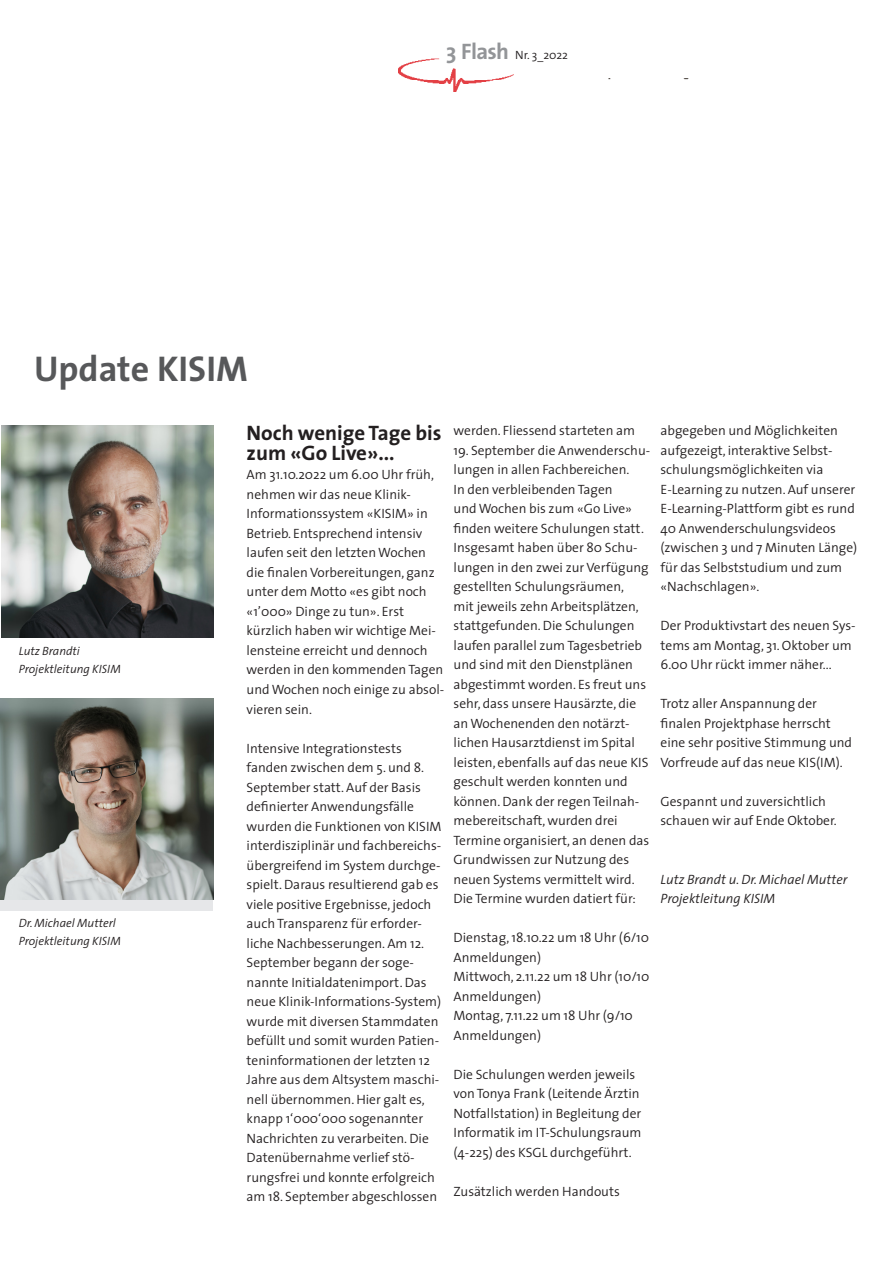
<style>
.page{position:relative;width:893px;height:1263px;background:#fff}
.page>*{position:absolute;margin:0;border:0;box-sizing:border-box;transform-origin:0 0}
.Zwischentitel{font:700 36px "The Sans";color:#57585a}
.t1{font:700 21px/19.5px "The Sans";color:#231f20}
.t2{font:300 13.5px/19.5px "The Sans";color:#231f20}
.t3{font:italic 300 13.5px "The Sans";color:#231f20}
.Legende{font:italic 300 12px "The Sans";color:#231f20}
.t4{font:300 12px "The Sans";color:#231f20}
.s1{font-weight:700;font-size:22.5px;color:#939598}
</style>
<div class="page">
<img style="left:399px;top:58px;width:290px;height:33px">
<div style="left:446px;top:35px;width:204px;height:31px;background:#fff"></div>
<div style="left:525px;top:66px;width:178px;height:12px;background:#fff"></div>
<img style="left:1px;top:425px;width:212px;height:213px">
<div style="left:1px;top:698px;width:212px;height:213px;background:#e6e7e9"></div>
<img style="left:1px;top:698px;width:212px;height:202px">
<p class="t4" style="left:446px;top:45px;width:123px"><span class="s1">3 Flash</span> Nr. 3_2022</p>
<p class="Zwischentitel" style="left:34px;top:339px;width:215px">Update KISIM</p>
<p class="Legende" style="left:19px;top:641px;width:63px">Lutz Brandti</p>
<p class="Legende" style="left:19px;top:659px;width:104px">Projektleitung KISIM</p>
<p class="Legende" style="left:19px;top:913px;width:99px">Dr. Michael Mutterl</p>
<p class="Legende" style="left:19px;top:931px;width:104px">Projektleitung KISIM</p>
<p class="t1" style="left:247px;top:423px;width:196px">Noch wenige Tage bis zum «Go Live»...</p>
<p class="t2" style="left:247px;top:465px;width:199px">Am 31.10.2022 um 6.00 Uhr früh, nehmen wir das neue Klinik-<br>Informationssystem «KISIM» in<br>Betrieb. Entsprechend intensiv laufen seit den letzten Wochen die finalen Vorbereitungen, ganz unter dem Motto «es gibt noch «1’000» Dinge zu tun». Erst kürzlich haben wir wichtige Mei&shy;lensteine erreicht und dennoch werden in den kommenden Tagen und Wochen noch einige zu absol&shy;vieren sein.</p>
<p class="t2" style="left:247px;top:738px;width:196px">Intensive Integrationstests fanden zwischen dem 5. und 8.<br>September statt. Auf der Basis definierter Anwendungsfälle wurden die Funktionen von KISIM interdisziplinär und fachbereichs&shy;übergreifend im System durchge&shy;spielt. Daraus resultierend gab es viele positive Ergebnisse, jedoch auch Transparenz für erforder&shy;liche Nachbesserungen. Am 12.<br>September begann der soge&shy;nannte Initialdatenimport. Das neue Klinik-Informations-System) wurde mit diversen Stammdaten befüllt und somit wurden Patien&shy;teninformationen der letzten 12<br>Jahre aus dem Altsystem maschi&shy;nell übernommen. Hier galt es, knapp 1‘000‘000 sogenannter<br>Nachrichten zu verarbeiten. Die<br>Datenübernahme verlief stö&shy;rungsfrei und konnte erfolgreich am 18. September abgeschlossen</p>
<p class="t2" style="left:454px;top:420px;width:183px">werden. Fliessend starteten am</p>
<p class="t2" style="left:454px;top:440px;width:198px">19. September die Anwenderschu&shy;lungen in allen Fachbereichen.<br>In den verbleibenden Tagen<br>und Wochen bis zum «Go Live» finden weitere Schulungen statt.<br>Insgesamt haben über 80 Schu&shy;lungen in den zwei zur Verfügung gestellten Schulungsräumen,<br>mit jeweils zehn Arbeitsplätzen, stattgefunden. Die Schulungen laufen parallel zum Tagesbetrieb und sind mit den Dienstplänen abgestimmt worden. Es freut uns sehr, dass unsere Hausärzte, die an Wochenenden den notärzt&shy;lichen Hausarztdienst im Spital leisten, ebenfalls auf das neue KIS geschult werden konnten und können. Dank der regen Teilnah&shy;mebereitschaft, wurden drei<br>Termine organisiert, an denen das<br>Grundwissen zur Nutzung des neuen Systems vermittelt wird.<br>Die Termine wurden datiert für:</p>
<p class="t2" style="left:454px;top:927px;width:197px">Dienstag, 18.10.22 um 18 Uhr (6/10<br>Anmeldungen)</p>
<p class="t2" style="left:454px;top:966px;width:197px">Mittwoch, 2.11.22 um 18 Uhr (10/10<br>Anmeldungen)</p>
<p class="t2" style="left:454px;top:1005px;width:181px">Montag, 7.11.22 um 18 Uhr (9/10<br>Anmeldungen)</p>
<p class="t2" style="left:454px;top:1064px;width:189px">Die Schulungen werden jeweils von Tonya Frank (Leitende Ärztin<br>Notfallstation) in Begleitung der<br>Informatik im IT-Schulungsraum (4-225) des KSGL durchgeführt.</p>
<p class="t2" style="left:454px;top:1181px;width:168px">Zusätzlich werden Handouts</p>
<p class="t2" style="left:660px;top:420px;width:198px">abgegeben und Möglichkeiten aufgezeigt, interaktive Selbst&shy;schulungsmöglichkeiten via<br>E-Learning zu nutzen. Auf unserer<br>E-Learning-Plattform gibt es rund<br>40 Anwenderschulungsvideos (zwischen 3 und 7 Minuten Länge) für das Selbststudium und zum «Nachschlagen».</p>
<p class="t2" style="left:660px;top:615px;width:197px">Der Produktivstart des neuen Sys&shy;tems am Montag, 31. Oktober um<br>6.00 Uhr rückt immer näher...</p>
<p class="t2" style="left:660px;top:693px;width:193px">Trotz aller Anspannung der finalen Projektphase herrscht eine sehr positive Stimmung und<br>Vorfreude auf das neue KIS(IM).</p>
<p class="t2" style="left:660px;top:791px;width:178px">Gespannt und zuversichtlich schauen wir auf Ende Oktober.</p>
<p class="t3" style="left:660px;top:868px;width:188px">Lutz Brandt u. Dr. Michael Mutter</p>
<p class="t3" style="left:660px;top:887px;width:116px">Projektleitung KISIM</p>
</div>
